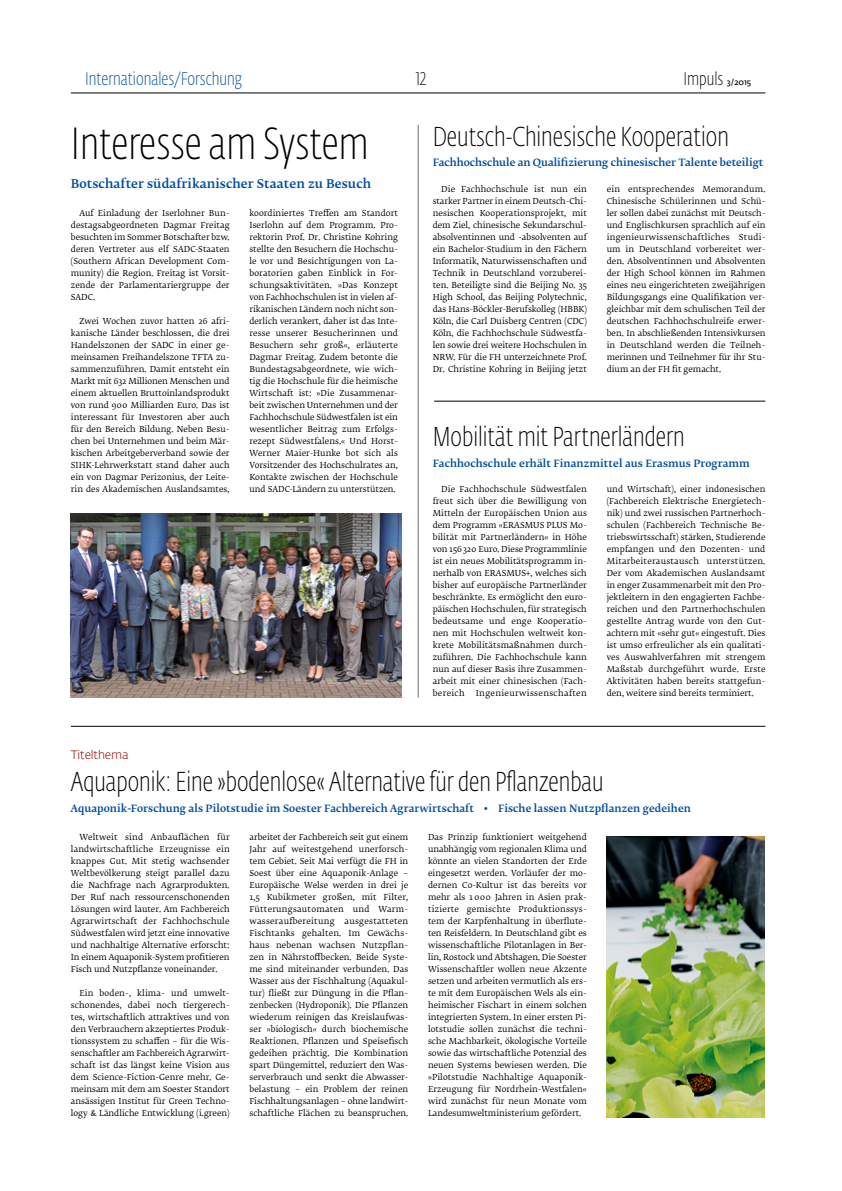
<style>
.page{position:relative;width:842px;height:1191px;background:#fff}
.page>*{position:absolute;margin:0;border:0;box-sizing:border-box;transform-origin:0 0}
.t1{font:44.5px "Fedra Sans Dis Std Thin Cond";color:#000}
.t2{font:27px "Fedra Sans Dis Std Thin Cond";color:#000}
.t3{font:18px "Fedra Sans Dis Std Thin Cond";color:#004e9e}
.t4{font:18px "Fedra Sans Dis Std Thin Cond";color:#000}
.t5{font:500 12px "Fedra Serif B Std";letter-spacing:.01em;color:#004e9e}
.t6{font:300 12px "Fedra Sans Alt Std";letter-spacing:-.01em;color:#920700}
.t7{font:500 10px "Fedra Serif B Std";letter-spacing:.01em;color:#004e9e}
.t8{font:8.2px/12px "Fedra Serif B Std";letter-spacing:.005em;color:#000;text-align:justify}
.t9{font:8.2px "Fedra Serif B Std";letter-spacing:.045em;color:#000}
.s1{font-family:"Fedra Sans Alt Std";font-weight:600;font-size:8.2px}
</style>
<div class="page">
<hr style="left:71px;top:92px;width:694px;height:1px;background:#000">
<hr style="left:434px;top:401px;width:331px;height:1px;background:#000">
<hr style="left:71px;top:726px;width:694px;height:1px;background:#000">
<hr style="left:418px;top:125px;width:1px;height:572px;background:#6e6e6e">
<img style="left:71px;top:513px;width:330px;height:184px">
<img style="left:607px;top:836px;width:158px;height:281px">
<h3 class="t3" style="left:85px;top:68px;width:159px">Internationales/Forschung</h3>
<h1 class="t1" style="left:71px;top:116px;width:299px">Interesse am System</h1>
<h3 class="t5" style="left:71px;top:175px;width:302px">Botschafter südafrikanischer Staaten zu Besuch</h3>
<p class="t8" style="left:71px;top:208px;width:160px;text-indent:9px">Auf Einladung der Iserlohner Bun&shy;destagsabgeordneten Dagmar Freitag besuchten im Sommer Botschafter bzw. deren Vertreter aus elf SADC-Staaten (Southern African Development Com&shy;munity) die Region. Freitag ist Vorsit&shy;zende der Parlamentariergruppe der SADC.</p>
<p class="t8" style="left:71px;top:316px;width:160px;text-indent:9px">Zwei Wochen zuvor hatten 26 afri&shy;kanische Länder beschlossen, die drei Handelszonen der SADC in einer ge&shy;meinsamen Freihandelszone TFTA zu&shy;sammenzuführen. Damit entsteht ein Markt mit 632 Millionen Menschen und einem aktuellen Bruttoinlandsprodukt von rund 900 Milliarden Euro. Das ist interessant für Investoren aber auch für den Bereich Bildung. Neben Besu&shy;chen bei Unternehmen und beim Mär&shy;kischen Arbeitgeberverband sowie der SIHK-Lehrwerkstatt stand daher auch ein von Dagmar Perizonius, der Leite&shy;rin des Akademischen Auslandsamtes,</p>
<p class="t8" style="left:249px;top:208px;width:150px">koordiniertes Treffen am Standort Iserlohn auf dem Programm. Pro&shy;rektorin Prof. Dr. Christine Kohring stellte den Besuchern die Hochschu&shy;le vor und Besichtigungen von La&shy;boratorien gaben Einblick in For&shy;schungsaktivitäten. »Das Konzept von Fachhochschulen ist in vielen af&shy;rikanischen Ländern noch nicht son&shy;derlich verankert, daher ist das Inte&shy;resse unserer Besucherinnen und Besuchern sehr groß«, erläuterte Dagmar Freitag. Zudem betonte die Bundestagsabgeordnete, wie wich&shy;tig die Hochschule für die heimische Wirtschaft ist: »Die Zusammenar&shy;beit zwischen Unternehmen und der Fachhochschule Südwestfalen ist ein wesentlicher Beitrag zum Erfolgs&shy;rezept Südwestfalens.« Und Horst-Werner Maier-Hunke bot sich als Vorsitzender des Hochschulrates an, Kontakte zwischen der Hochschule und SADC-Ländern zu unterstützen.</p>
<h3 class="t4" style="left:416px;top:68px;width:12px">12</h3>
<h3 class="t4" style="left:683px;top:68px;width:69px">Impuls <span class="s1">3/2015</span></h3>
<h2 class="t2" style="left:433px;top:120px;width:298px">Deutsch-Chinesische Kooperation</h2>
<p class="t7" style="left:433px;top:156px;width:332px">Fachhochschule an Qualifizierung chinesischer Talente beteiligt</p>
<p class="t8" style="left:433px;top:184px;width:156px;text-indent:9px">Die Fachhochschule ist nun ein starker Partner in einem Deutsch-Chi&shy;nesischen Kooperationsprojekt, mit dem Ziel, chinesische Sekundarschul&shy;absolventinnen und -absolventen auf ein Bachelor-Studium in den Fächern Informatik, Naturwissenschaften und Technik in Deutschland vorzuberei&shy;ten. Beteiligte sind die Beijing No. 35<br>High School, das Beijing Polytechnic, das Hans-Böckler-Berufskolleg (HBBK)<br>Köln, die Carl Duisberg Centren (CDC)<br>Köln, die Fachhochschule Südwestfa&shy;len sowie drei weitere Hochschulen in NRW. Für die FH unterzeichnete Prof.<br>Dr. Christine Kohring in Beijing jetzt</p>
<p class="t8" style="left:607px;top:184px;width:160px">ein entsprechendes Memorandum.<br>Chinesische Schülerinnen und Schü&shy;ler sollen dabei zunächst mit Deutsch&shy;und Englischkursen sprachlich auf ein ingenieurwissenschaftliches Studi&shy;um in Deutschland vorbereitet wer&shy;den. Absolventinnen und Absolventen der High School können im Rahmen eines neu eingerichteten zweijährigen Bildungsgangs eine Qualifikation ver&shy;gleichbar mit dem schulischen Teil der deutschen Fachhochschulreife erwer&shy;ben. In abschließenden Intensivkursen in Deutschland werden die Teilneh&shy;merinnen und Teilnehmer für ihr Stu&shy;dium an der FH fit gemacht.</p>
<h2 class="t2" style="left:433px;top:420px;width:253px">Mobilität mit Partnerländern</h2>
<p class="t7" style="left:433px;top:456px;width:319px">Fachhochschule erhält Finanzmittel aus Erasmus Programm</p>
<p class="t8" style="left:433px;top:484px;width:156px;text-indent:9px">Die Fachhochschule Südwestfalen freut sich über die Bewilligung von Mitteln der Europäischen Union aus dem Programm «ERASMUS PLUS Mo&shy;bilität mit Partnerländern« in Höhe von 156320 Euro. Diese Programmlinie ist ein neues Mobilitätsprogramm in&shy;nerhalb von ERASMUS+, welches sich bisher auf europäische Partnerländer beschränkte. Es ermöglicht den euro&shy;päischen Hochschulen, für strategisch bedeutsame und enge Kooperatio&shy;nen mit Hochschulen weltweit kon&shy;krete Mobilitätsmaßnahmen durch&shy;zuführen. Die Fachhochschule kann nun auf dieser Basis ihre Zusammen&shy;arbeit mit einer chinesischen (Fach&shy;bereich</p>
<p class="t8" style="left:607px;top:484px;width:160px">und Wirtschaft), einer indonesischen (Fachbereich Elektrische Energietech&shy;nik) und zwei russischen Partnerhoch&shy;schulen (Fachbereich Technische Be&shy;triebswirtsschaft) stärken, Studierende empfangen und den Dozenten- und Mitarbeiteraustausch unterstützen.<br>Der vom Akademischen Auslandsamt in enger Zusammenarbeit mit den Pro&shy;jektleitern in den engagierten Fachbe&shy;reichen und den Partnerhochschulen gestellte Antrag wurde von den Gut&shy;achtern mit «sehr gut« eingestuft. Dies ist umso erfreulicher als ein qualitati&shy;ves Auswahlverfahren mit strengem Maßstab durchgeführt wurde. Erste Aktivitäten haben bereits stattgefun&shy;den, weitere sind bereits terminiert.</p>
<p class="t9" style="left:476px;top:687px;width:112px">Ingenieurwissenschaften</p>
<h3 class="t6" style="left:71px;top:747px;width:59px">Titelthema</h3>
<h2 class="t2" style="left:71px;top:765px;width:534px">Aquaponik: Eine »bodenlose« Alternative für den Pflanzenbau</h2>
<p class="t7" style="left:71px;top:801px;width:621px">Aquaponik-Forschung als Pilotstudie im Soester Fachbereich Agrarwirtschaft • Fische lassen Nutzpflanzen gedeihen</p>
<p class="t8" style="left:71px;top:832px;width:160px;text-indent:9px">Weltweit sind Anbauflächen für landwirtschaftliche Erzeugnisse ein knappes Gut. Mit stetig wachsender Weltbevölkerung steigt parallel dazu die Nachfrage nach Agrarprodukten.<br>Der Ruf nach ressourcenschonenden Lösungen wird lauter. Am Fachbereich Agrarwirtschaft der Fachhochschule Südwestfalen wird jetzt eine innovative und nachhaltige Alternative erforscht:<br>In einem Aquaponik-System profitieren Fisch und Nutzpflanze voneinander.</p>
<p class="t8" style="left:71px;top:988px;width:160px;text-indent:9px">Ein boden-, klima- und umwelt&shy;schonendes, dabei noch tiergerech&shy;tes, wirtschaftlich attraktives und von den Verbrauchern akzeptiertes Produk&shy;tionssystem zu schaffen – für die Wis&shy;senschaftler am Fachbereich Agrarwirt&shy;schaft ist das längst keine Vision aus dem Science-Fiction-Genre mehr. Ge&shy;meinsam mit dem am Soester Standort ansässigen Institut für Green Techno&shy;logy &amp; Ländliche Entwicklung (i.green)</p>
<p class="t8" style="left:249px;top:832px;width:160px">arbeitet der Fachbereich seit gut einem Jahr auf weitestgehend unerforsch&shy;tem Gebiet. Seit Mai verfügt die FH in Soest über eine Aquaponik-Anlage – Europäische Welse werden in drei je 1,5 Kubikmeter großen, mit Filter, Fütterungsautomaten und Warm&shy;wasseraufbereitung ausgestatteten Fischtanks gehalten. Im Gewächs&shy;haus nebenan wachsen Nutzpflan&shy;zen in Nährstoffbecken. Beide Syste&shy;me sind miteinander verbunden. Das Wasser aus der Fischhaltung (Aquakul&shy;tur) fließt zur Düngung in die Pflan&shy;zenbecken (Hydroponik). Die Pflanzen wiederum reinigen das Kreislaufwas&shy;ser »biologisch« durch biochemische Reaktionen. Pflanzen und Speisefisch gedeihen prächtig. Die Kombination spart Düngemittel, reduziert den Was&shy;serverbrauch und senkt die Abwasser&shy;belastung – ein Problem der reinen Fischhaltungsanlagen – ohne landwirt&shy;schaftliche Flächen zu beanspruchen.</p>
<p class="t8" style="left:428px;top:832px;width:160px">Das Prinzip funktioniert weitgehend unabhängig vom regionalen Klima und könnte an vielen Standorten der Erde eingesetzt werden. Vorläufer der mo&shy;dernen Co-Kultur ist das bereits vor mehr als 1000 Jahren in Asien prak&shy;tizierte gemischte Produktionssys&shy;tem der Karpfenhaltung in überflute&shy;ten Reisfeldern. In Deutschland gibt es wissenschaftliche Pilotanlagen in Ber&shy;lin, Rostock und Abtshagen. Die Soester Wissenschaftler wollen neue Akzente setzen und arbeiten vermutlich als ers&shy;te mit dem Europäischen Wels als ein&shy;heimischer Fischart in einem solchen integrierten System. In einer ersten Pi&shy;lotstudie sollen zunächst die techni&shy;sche Machbarkeit, ökologische Vorteile sowie das wirtschaftliche Potenzial des neuen Systems bewiesen werden. Die »Pilotstudie Nachhaltige Aquaponik-Erzeugung für Nordrhein-Westfalen« wird zunächst für neun Monate vom Landesumweltministerium gefördert.</p>
</div>
